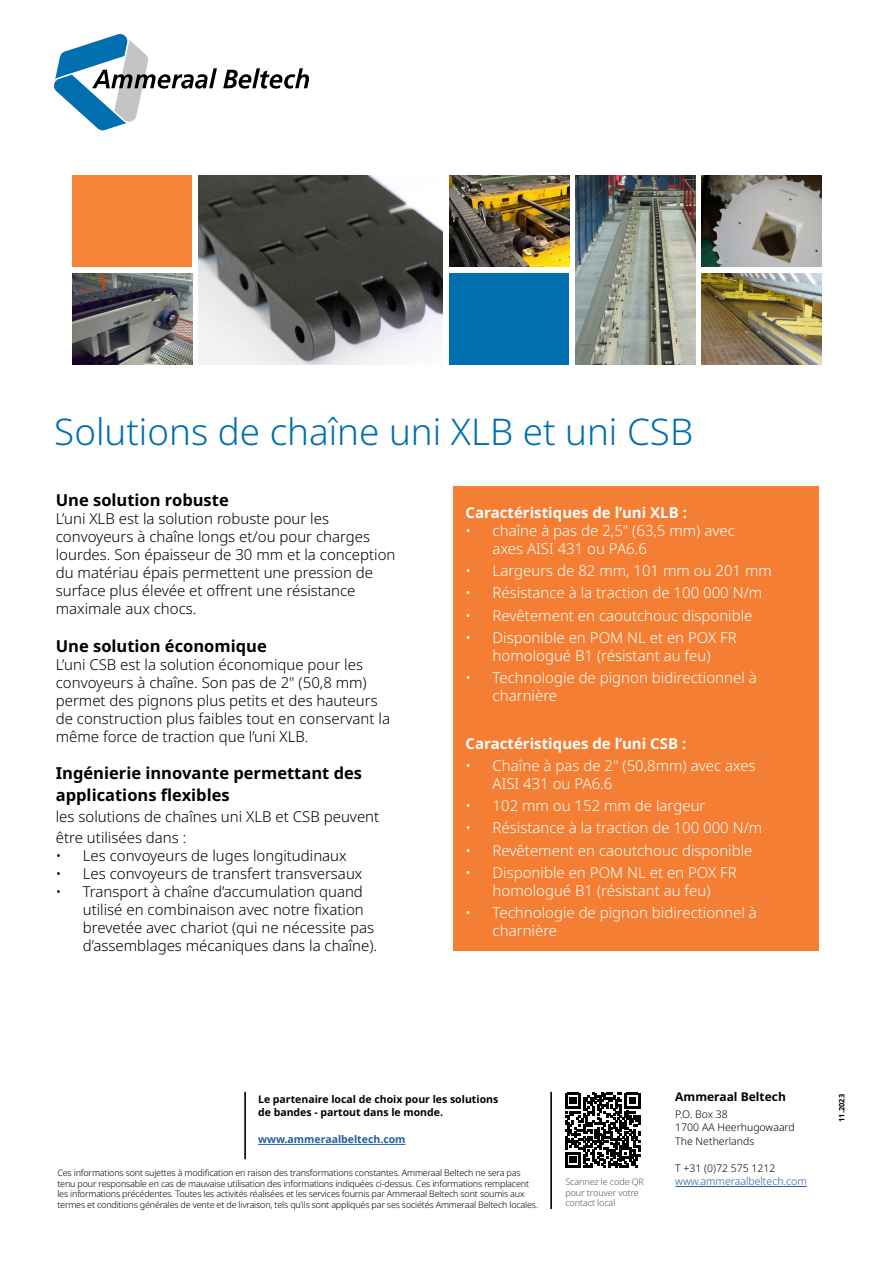
<style>
.page{position:relative;width:893px;height:1263px;background:#fff}
.page>*{position:absolute;margin:0;border:0;box-sizing:border-box;transform-origin:0 0}
.t1{font:300 36.75px "Noto Sans";color:#006faf}
.t2{font:700 16.5px/21.6px "Noto Sans";color:#000}
.t3{font:300 15px/18px "Noto Sans";color:#000}
.t4{font:300 15px/18px "Noto Sans";color:#fff}
.t5{font:700 15px "Noto Sans";color:#fff}
.t6{font:700 12px "Noto Sans";color:#000}
.t7{font:700 10.5px/13.5px "Noto Sans";color:#000}
.t8{font:300 10.5px/13.5px "Noto Sans";color:#000}
.t9{font:700 10.5px "Noto Sans";color:#215e9e}
.t10{font:300 10.5px "Noto Sans";color:#215e9e}
.t11{font:300 9px/10.5px "Noto Sans";letter-spacing:-.02em;color:#000}
.t12{font:300 9px/10.5px "Noto Sans";letter-spacing:-.01em;color:#58595b}
.t13{font:700 7.5px "Noto Sans";color:#000}
</style>
<div class="page">
<hr style="left:258px;top:1144px;width:148px;height:1px;background:#215e9e">
<svg style="left:565px;top:1093px;width:75px;height:75px"></svg>
<hr style="left:244px;top:1092px;width:2px;height:67px;background:#000">
<hr style="left:550px;top:1092px;width:2px;height:117px;background:#000">
<svg style="left:54px;top:34px;width:255px;height:96px"></svg>
<hr style="left:675px;top:1186px;width:132px;height:1px;background:#215e9e">
<img style="left:449px;top:175px;width:120px;height:92px">
<div style="left:449px;top:273px;width:120px;height:92px;background:#006faf"></div>
<img style="left:72px;top:273px;width:120px;height:92px">
<img style="left:199px;top:175px;width:244px;height:190px">
<div style="left:72px;top:175px;width:120px;height:92px;background:#f58338"></div>
<img style="left:576px;top:175px;width:119px;height:190px">
<img style="left:702px;top:273px;width:120px;height:92px">
<img style="left:702px;top:175px;width:120px;height:92px">
<div style="left:453px;top:487px;width:366px;height:464px;background:#f37e34"></div>
<h1 class="t1" style="left:54px;top:406px;width:640px">Solutions de chaîne uni XLB et uni CSB</h1>
<p class="t2" style="left:56px;top:489px;width:174px">Une solution robuste</p>
<p class="t3" style="left:56px;top:510px;width:341px">L’uni XLB est la solution robuste pour les convoyeurs à chaîne longs et/ou pour charges lourdes. Son épaisseur de 30 mm et la conception du matériau épais permettent une pression de surface plus élevée et offrent une résistance maximale aux chocs.</p>
<p class="t2" style="left:56px;top:635px;width:212px">Une solution économique</p>
<p class="t3" style="left:56px;top:655px;width:336px">L’uni CSB est la solution économique pour les convoyeurs à chaîne. Son pas de 2" (50,8 mm) permet des pignons plus petits et des hauteurs de construction plus faibles tout en conservant la même force de traction que l’uni XLB.</p>
<p class="t2" style="left:56px;top:763px;width:308px">Ingénierie innovante permettant des applications flexibles</p>
<p class="t3" style="left:56px;top:806px;width:325px;line-height:21px">les solutions de chaînes uni XLB et CSB peuvent être utilisées dans :</p>
<p class="t3" style="left:56px;top:847px;width:293px">• Les convoyeurs de luges longitudinaux</p>
<p class="t3" style="left:56px;top:865px;width:308px">• Les convoyeurs de transfert transversaux</p>
<p class="t3" style="left:83px;top:883px;width:296px;text-indent:-27px">• Transport à chaîne d’accumulation quand utilisé en combinaison avec notre fixation brevetée avec chariot (qui ne nécessite pas d’assemblages mécaniques dans la chaîne).</p>
<p class="t5" style="left:466px;top:502px;width:223px">Caractéristiques de l’uni XLB :</p>
<p class="t4" style="left:493px;top:522px;width:244px;text-indent:-27px">• chaîne à pas de 2,5" (63,5 mm) avec axes AISI 431 ou PA6.6</p>
<p class="t4" style="left:466px;top:562px;width:308px">• Largeurs de 82 mm, 101 mm ou 201 mm</p>
<p class="t4" style="left:466px;top:584px;width:298px">• Résistance à la traction de 100 000 N/m</p>
<p class="t4" style="left:466px;top:606px;width:288px">• Revêtement en caoutchouc disponible</p>
<p class="t4" style="left:466px;top:629px;width:273px;text-align:center">• Disponible en POM NL et en POX FR homologué B1 (résistant au feu)</p>
<p class="t4" style="left:493px;top:669px;width:266px;text-indent:-27px">• Technologie de pignon bidirectionnel à charnière</p>
<p class="t5" style="left:466px;top:732px;width:222px">Caractéristiques de l’uni CSB :</p>
<p class="t4" style="left:493px;top:757px;width:265px;text-indent:-27px">• Chaîne à pas de 2" (50,8mm) avec axes<br>AISI 431 ou PA6.6</p>
<p class="t4" style="left:466px;top:797px;width:241px">• 102 mm ou 152 mm de largeur</p>
<p class="t4" style="left:466px;top:819px;width:298px">• Résistance à la traction de 100 000 N/m</p>
<p class="t4" style="left:466px;top:841px;width:288px">• Revêtement en caoutchouc disponible</p>
<p class="t4" style="left:466px;top:864px;width:273px;text-align:center">• Disponible en POM NL et en POX FR homologué B1 (résistant au feu)</p>
<p class="t4" style="left:493px;top:904px;width:266px;text-indent:-27px">• Technologie de pignon bidirectionnel à charnière</p>
<p class="t7" style="left:258px;top:1092px;width:242px">Le partenaire local de choix pour les solutions de bandes - partout dans le monde.</p>
<p class="t9" style="left:258px;top:1132px;width:149px">www.ammeraalbeltech.com</p>
<p class="t11" style="left:57px;top:1168px;width:482px">Ces informations sont sujettes à modification en raison des transformations constantes. Ammeraal Beltech ne sera pas tenu pour responsable en cas de mauvaise utilisation des informations indiquées ci-dessus. Ces informations remplacent les informations précédentes. Toutes les activités réalisées et les services fournis par Ammeraal Beltech sont soumis aux termes et conditions générales de vente et de livraison, tels qu’ils sont appliqués par ses sociétés Ammeraal Beltech locales.</p>
<p class="t12" style="left:565px;top:1177px;width:80px">Scannez le code QR pour trouver votre contact local</p>
<p class="t6" style="left:675px;top:1089px;width:112px">Ammeraal Beltech</p>
<p class="t8" style="left:675px;top:1108px;width:121px">P.O. Box 38<br>1700 AA Heerhugowaard<br>The Netherlands</p>
<p class="t8" style="left:675px;top:1162px;width:102px">T +31 (0)72 575 1212</p>
<p class="t10" style="left:675px;top:1174px;width:133px">www.ammeraalbeltech.com</p>
<p class="t13" style="left:836px;top:1122px;width:29px;rotate:-90deg">11.2023</p>
</div>
